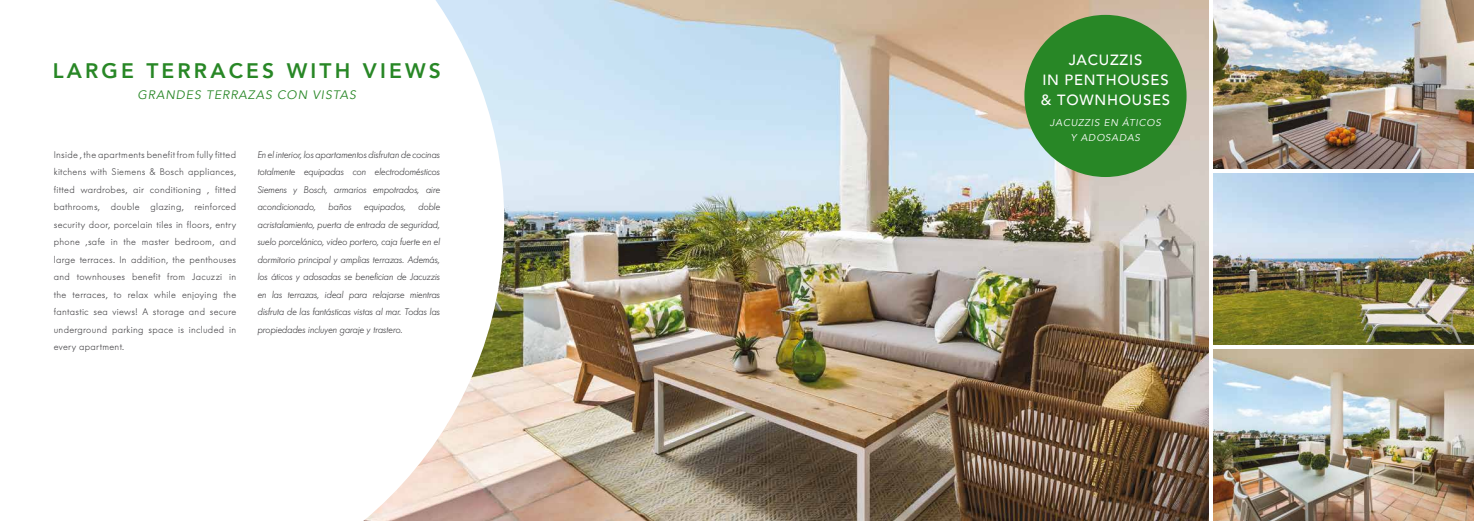
<style>
.page{position:relative;width:1474px;height:521px;background:#fff}
.page>*{position:absolute;margin:0;border:0;box-sizing:border-box;transform-origin:0 0}
.t1{font:800 21px "Avenir";letter-spacing:.15em;color:#288726}
.t2{font:500 14.79px/19.8px "Avenir";letter-spacing:.05em;color:#fff;text-align:center}
.t3{font:italic 12.25px "Avenir";letter-spacing:.075em;color:#288726}
.t4{font:italic 9.89px/15.8px "Avenir";letter-spacing:.075em;color:#fff;text-align:center}
.t5{font:italic 300 9.62px/17.5px "Futura BQ";color:#3e3d40;text-align:justify}
.t6{font:300 9.62px/17.5px "Futura BQ";letter-spacing:.03em;color:#3e3d40;text-align:justify}
</style>
<div class="page">
<img style="left:504px;top:0;width:704px;height:521px">
<svg style="left:363px;top:0;width:141px;height:521px"></svg>
<div style="left:1024px;top:15px;width:162px;height:162px;background:#288726;border-radius:50%"></div>
<img style="left:1213px;top:0;width:260px;height:169px">
<img style="left:1213px;top:174px;width:260px;height:171px">
<img style="left:1213px;top:350px;width:260px;height:171px">
<h1 class="t1" style="left:53px;top:54px;width:389px">LARGE TERRACES WITH VIEWS</h1>
<p class="t3" style="left:137px;top:88px;width:220px">GRANDES TERRAZAS CON VISTAS</p>
<p class="t6" style="left:54px;top:146px;width:184px">Inside , the apartments benefit from fully fitted kitchens with Siemens &amp; Bosch appliances, fitted wardrobes, air conditioning , fitted bathrooms, double glazing, reinforced security door, porcelain tiles in floors, entry phone ,safe in the master bedroom, and large terraces. In addition, the penthouses and townhouses benefit from Jacuzzi in the terraces, to relax while enjoying the fantastic sea views! A storage and secure underground parking space is included in every apartment.</p>
<p class="t5" style="left:257px;top:146px;width:184px">En el interior, los apartamentos disfrutan de cocinas totalmente equipadas con electrodomésticos Siemens y Bosch, armarios empotrados, aire acondicionado,</p>
<p class="t5" style="left:257px;top:198px;width:184px;text-indent:161px">doble acristalamiento, puerta de entrada de seguridad, suelo porcelánico, video portero, caja fuerte en el dormitorio principal y amplias terrazas. Además, los áticos y adosadas se benefician de Jacuzzis en las terrazas, ideal para relajarse mientras disfruta de las fantásticas vistas al mar. Todas las propiedades incluyen garaje y trastero.</p>
<p class="t5" style="left:328px;top:198px;width:25px">baños</p>
<p class="t5" style="left:364px;top:198px;width:43px">equipados,</p>
<h2 class="t2" style="left:1040px;top:49px;width:131px">JACUZZIS<br>IN PENTHOUSES &amp; TOWNHOUSES</h2>
<p class="t4" style="left:1050px;top:114px;width:112px">JACUZZIS EN ÁTICOS<br>Y ADOSADAS</p>
</div>
